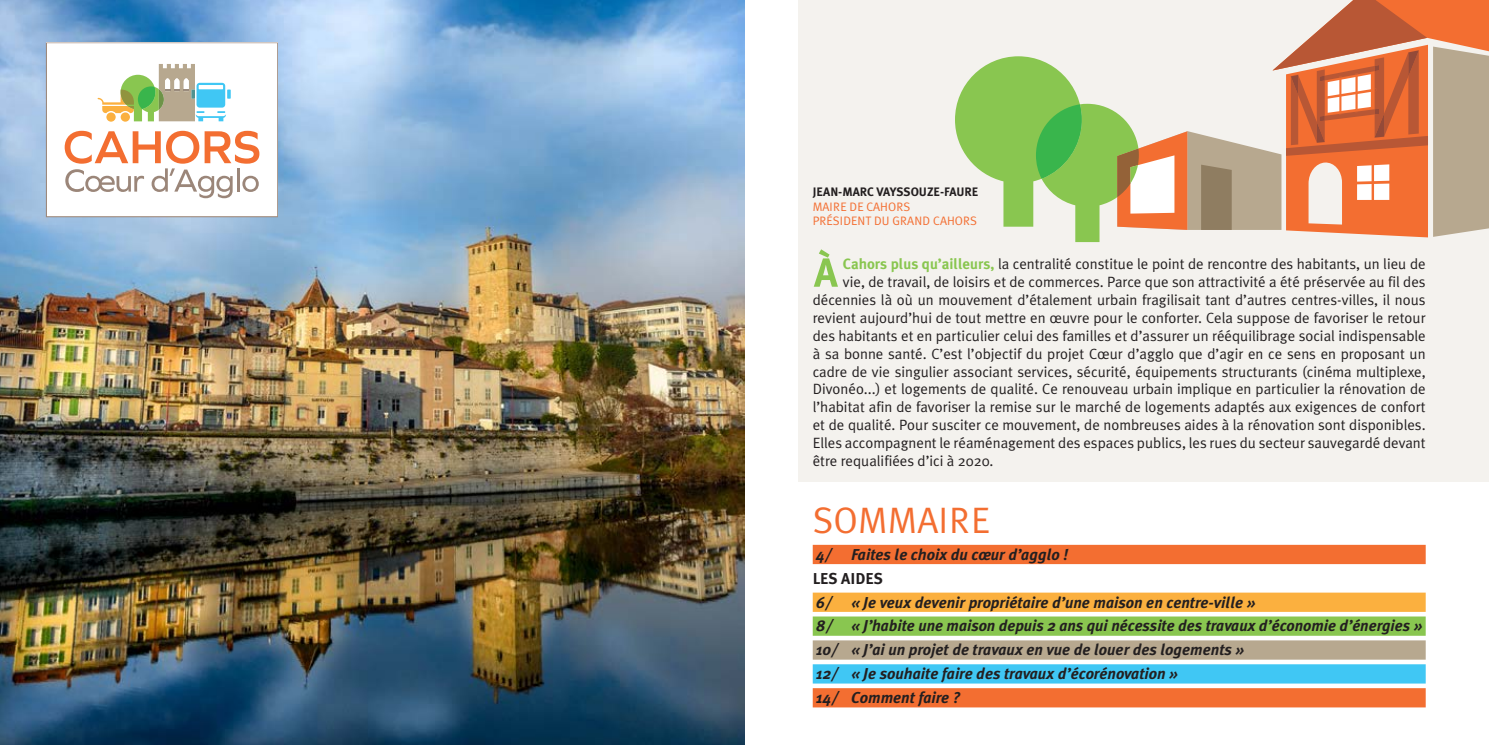
<style>
.page{position:relative;width:1489px;height:745px;background:#fff}
.page>*{position:absolute;margin:0;border:0;box-sizing:border-box;transform-origin:0 0}
.t1{font:36.75px "Meta Plus";letter-spacing:.01em;color:#f36e31}
.t2{font:italic 700 15.75px/23.8px "Meta Plus";color:#231f20}
.t3{font:700 15.75px "Meta Plus";color:#231f20}
.t4{font:14.88px "Meta Plus";color:#231f20}
.t5{font:12.25px/14.7px "Meta Plus";letter-spacing:.005em;color:#f36e31}
.t6{font:700 12.25px "Meta Plus";color:#231f20}
.s1{font-weight:700;color:#89c650}
</style>
<div class="page">
<div style="left:798px;top:0;width:690px;height:481px;background:#f4f2ee"></div>
<svg style="left:955px;top:0;width:533px;height:242px"></svg>
<img style="left:0;top:0;width:744px;height:744px">
<div style="left:812px;top:544px;width:613px;height:19px;background:#f36e31"></div>
<div style="left:812px;top:592px;width:613px;height:19px;background:#fbb03f"></div>
<div style="left:812px;top:616px;width:613px;height:19px;background:#89c650"></div>
<div style="left:812px;top:640px;width:613px;height:19px;background:#b7a88f"></div>
<div style="left:812px;top:663px;width:613px;height:20px;background:#40c7f4"></div>
<div style="left:812px;top:687px;width:613px;height:20px;background:#f36e31"></div>
<svg style="left:46px;top:42px;width:232px;height:175px"></svg>
<svg style="left:814px;top:249px;width:24px;height:37px"></svg>
<p class="t6" style="left:812px;top:184px;width:167px">JEAN-MARC VAYSSOUZE-FAURE</p>
<p class="t5" style="left:812px;top:199px;width:166px">MAIRE DE CAHORS<br>PRÉSIDENT DU GRAND CAHORS</p>
<p class="t4" style="left:843px;top:255px;width:584px"><span class="s1">Cahors plus qu’ailleurs,</span> la centralité constitue le point de rencontre des habitants, un lieu de</p>
<p class="t4" style="left:843px;top:273px;width:584px">vie, de travail, de loisirs et de commerces. Parce que son attractivité a été préservée au fil des</p>
<p class="t4" style="left:812px;top:291px;width:614px">décennies là où un mouvement d’étalement urbain fragilisait tant d’autres centres-villes, il nous</p>
<p class="t4" style="left:812px;top:309px;width:614px">revient aujourd’hui de tout mettre en œuvre pour le conforter. Cela suppose de favoriser le retour</p>
<p class="t4" style="left:812px;top:327px;width:614px">des habitants et en particulier celui des familles et d’assurer un rééquilibrage social indispensable</p>
<p class="t4" style="left:812px;top:344px;width:614px">à sa bonne santé. C’est l’objectif du projet Cœur d’agglo que d’agir en ce sens en proposant un</p>
<p class="t4" style="left:812px;top:362px;width:614px">cadre de vie singulier associant services, sécurité, équipements structurants (cinéma multiplexe,</p>
<p class="t4" style="left:812px;top:380px;width:614px">Divonéo...) et logements de qualité. Ce renouveau urbain implique en particulier la rénovation de</p>
<p class="t4" style="left:812px;top:398px;width:614px">l’habitat afin de favoriser la remise sur le marché de logements adaptés aux exigences de confort</p>
<p class="t4" style="left:812px;top:416px;width:614px">et de qualité. Pour susciter ce mouvement, de nombreuses aides à la rénovation sont disponibles.</p>
<p class="t4" style="left:812px;top:434px;width:614px">Elles accompagnent le réaménagement des espaces publics, les rues du secteur sauvegardé devant</p>
<p class="t4" style="left:812px;top:452px;width:182px">être requalifiées d’ici à 2020.</p>
<h1 class="t1" style="left:812px;top:498px;width:179px">SOMMAIRE</h1>
<p class="t2" style="left:816px;top:542px;width:253px">4/ Faites le choix du cœur d’agglo !</p>
<p class="t3" style="left:812px;top:568px;width:72px">LES AIDES</p>
<p class="t2" style="left:816px;top:589px;width:607px">6/ « Je veux devenir propriétaire d’une maison en centre-ville »<br>8/ « J’habite une maison depuis 2 ans qui nécessite des travaux d’économie d’énergies » 10/ « J’ai un projet de travaux en vue de louer des logements »<br>12/ « Je souhaite faire des travaux d’écorénovation »<br>14/ Comment faire ?</p>
</div>
